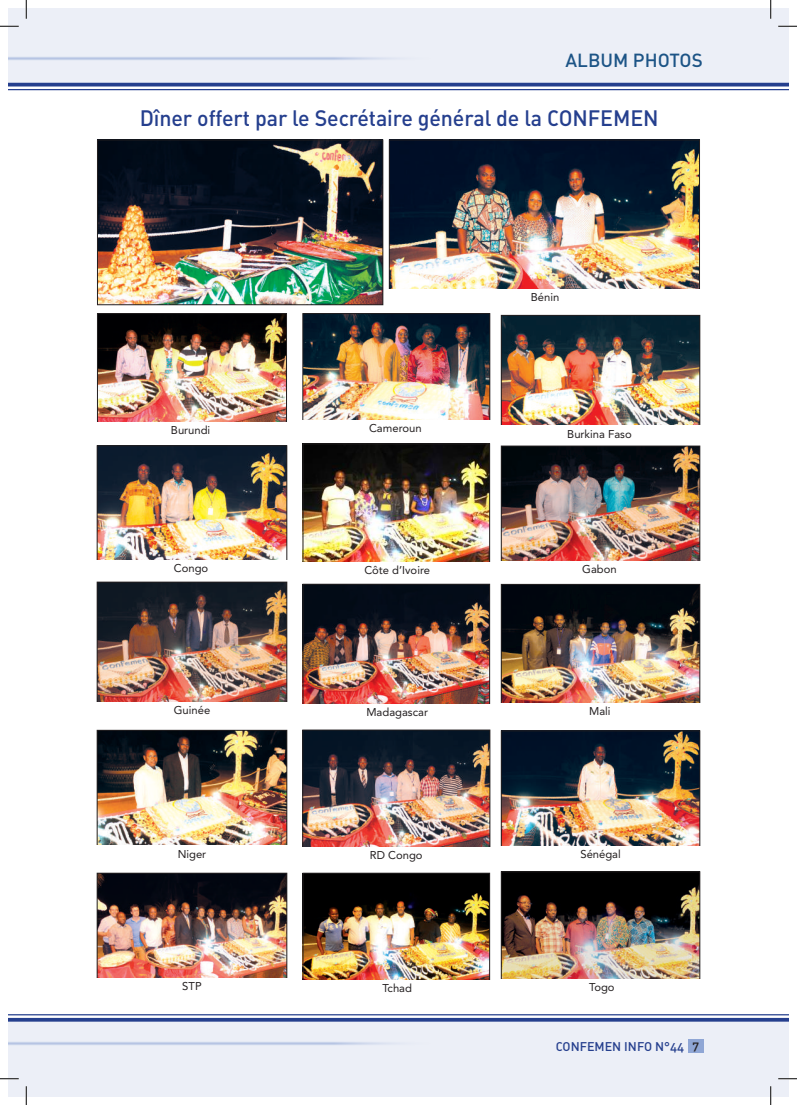
<style>
.page{position:relative;width:797px;height:1105px;background:#fff}
.page>*{position:absolute;margin:0;border:0;box-sizing:border-box;transform-origin:0 0}
.t1{font:22px "DIN Medium Alternate";letter-spacing:-.005em;color:#253f8e}
.t2{font:18.75px "DIN Medium Alternate";color:#1c5486}
.t3{font:12.5px "DIN Medium Alternate";color:#253f8e}
.t4{font:11.25px "Avenir";color:#231f20}
.s1{color:#231f20}
</style>
<div class="page">
<div style="left:9px;top:9px;width:779px;height:77px;background:#eceff7"></div>
<div style="left:9px;top:1021px;width:779px;height:75px;background:#eceff7"></div>
<svg style="left:9px;top:57px;width:385px;height:3px"></svg>
<svg style="left:9px;top:1042px;width:385px;height:3px"></svg>
<hr style="left:9px;top:83px;width:779px;height:3px;background:#253f8e">
<hr style="left:9px;top:89px;width:779px;height:1px;background:#253f8e">
<hr style="left:9px;top:1014px;width:779px;height:1px;background:#253f8e">
<svg style="left:9px;top:1018px;width:779px;height:4px;background:#354d96"></svg>
<div style="left:687px;top:1040px;width:16px;height:13px;background:#8fa6d5"></div>
<img style="left:99px;top:732px;width:186px;height:113px">
<div style="left:97px;top:730px;width:190px;height:125px;border:1px solid #231f20"></div>
<img style="left:99px;top:875px;width:186px;height:103px">
<div style="left:97px;top:873px;width:190px;height:117px;border:1px solid #231f20"></div>
<img style="left:99px;top:315px;width:186px;height:107px">
<div style="left:97px;top:313px;width:190px;height:122px;border:1px solid #231f20"></div>
<img style="left:503px;top:317px;width:195px;height:108px">
<div style="left:501px;top:315px;width:199px;height:121px;border:1px solid #231f20"></div>
<img style="left:304px;top:315px;width:184px;height:105px">
<div style="left:302px;top:313px;width:188px;height:122px;border:1px solid #231f20"></div>
<img style="left:99px;top:584px;width:186px;height:118px">
<div style="left:97px;top:582px;width:190px;height:133px;border:1px solid #231f20"></div>
<img style="left:305px;top:875px;width:183px;height:105px">
<div style="left:303px;top:873px;width:187px;height:119px;border:1px solid #231f20"></div>
<img style="left:503px;top:873px;width:195px;height:106px">
<div style="left:501px;top:871px;width:199px;height:120px;border:1px solid #231f20"></div>
<img style="left:99px;top:447px;width:186px;height:113px">
<div style="left:97px;top:445px;width:190px;height:130px;border:1px solid #231f20"></div>
<img style="left:304px;top:732px;width:184px;height:115px">
<div style="left:302px;top:730px;width:188px;height:126px;border:1px solid #231f20"></div>
<img style="left:305px;top:586px;width:183px;height:118px">
<div style="left:303px;top:584px;width:187px;height:130px;border:1px solid #231f20"></div>
<img style="left:305px;top:446px;width:183px;height:116px">
<div style="left:303px;top:444px;width:187px;height:121px;border:1px solid #231f20"></div>
<img style="left:503px;top:732px;width:195px;height:114px">
<div style="left:501px;top:730px;width:199px;height:125px;border:1px solid #231f20"></div>
<img style="left:503px;top:586px;width:195px;height:117px">
<div style="left:501px;top:584px;width:199px;height:132px;border:1px solid #231f20"></div>
<img style="left:391px;top:142px;width:306px;height:147px">
<div style="left:389px;top:140px;width:310px;height:163px;border:1px solid #231f20"></div>
<img style="left:99px;top:142px;width:282px;height:161px">
<div style="left:97px;top:140px;width:286px;height:165px;border:1px solid #231f20"></div>
<img style="left:503px;top:448px;width:195px;height:113px">
<div style="left:501px;top:446px;width:199px;height:129px;border:1px solid #231f20"></div>
<div style="left:387px;top:289px;width:316px;height:15px;background:#fff"></div>
<div style="left:92px;top:422px;width:197px;height:15px;background:#fff"></div>
<div style="left:91px;top:560px;width:200px;height:15px;background:#fff"></div>
<div style="left:92px;top:702px;width:200px;height:15px;background:#fff"></div>
<div style="left:92px;top:846px;width:200px;height:15px;background:#fff"></div>
<div style="left:92px;top:978px;width:200px;height:15px;background:#fff"></div>
<div style="left:298px;top:562px;width:198px;height:15px;background:#fff"></div>
<div style="left:298px;top:704px;width:198px;height:15px;background:#fff"></div>
<div style="left:296px;top:847px;width:200px;height:15px;background:#fff"></div>
<div style="left:298px;top:980px;width:198px;height:15px;background:#fff"></div>
<div style="left:497px;top:561px;width:204px;height:15px;background:#fff"></div>
<div style="left:496px;top:703px;width:207px;height:15px;background:#fff"></div>
<div style="left:498px;top:847px;width:204px;height:15px;background:#fff"></div>
<div style="left:498px;top:979px;width:207px;height:15px;background:#fff"></div>
<div style="left:296px;top:420px;width:198px;height:16px;background:#fff"></div>
<div style="left:497px;top:426px;width:204px;height:15px;background:#fff"></div>
<svg style="left:0;top:25px;width:19px;height:2px"></svg>
<svg style="left:778px;top:25px;width:19px;height:2px"></svg>
<svg style="left:0;top:1078px;width:19px;height:1px"></svg>
<svg style="left:778px;top:1078px;width:19px;height:1px"></svg>
<svg style="left:25px;top:0;width:2px;height:19px"></svg>
<svg style="left:25px;top:1086px;width:2px;height:19px"></svg>
<svg style="left:770px;top:0;width:1px;height:19px"></svg>
<svg style="left:770px;top:1086px;width:1px;height:19px"></svg>
<h2 class="t2" style="left:565px;top:49px;width:139px">ALBUM PHOTOS</h2>
<h1 class="t1" style="left:140px;top:104px;width:520px">Dîner offert par le Secrétaire général de la CONFEMEN</h1>
<p class="t4" style="left:531px;top:291px;width:30px">Bénin</p>
<p class="t4" style="left:171px;top:424px;width:41px">Burundi</p>
<p class="t4" style="left:369px;top:422px;width:54px">Cameroun</p>
<p class="t4" style="left:567px;top:427px;width:66px">Burkina Faso</p>
<p class="t4" style="left:174px;top:562px;width:36px">Congo</p>
<p class="t4" style="left:364px;top:564px;width:67px">Côte d’Ivoire</p>
<p class="t4" style="left:582px;top:563px;width:36px">Gabon</p>
<p class="t4" style="left:174px;top:704px;width:38px">Guinée</p>
<p class="t4" style="left:366px;top:705px;width:63px">Madagascar</p>
<p class="t4" style="left:589px;top:704px;width:23px">Mali</p>
<p class="t4" style="left:178px;top:847px;width:30px">Niger</p>
<p class="t4" style="left:370px;top:849px;width:54px">RD Congo</p>
<p class="t4" style="left:580px;top:848px;width:42px">Sénégal</p>
<p class="t4" style="left:182px;top:980px;width:21px">STP</p>
<p class="t4" style="left:382px;top:981px;width:31px">Tchad</p>
<p class="t4" style="left:589px;top:980px;width:27px">Togo</p>
<p class="t3" style="left:555px;top:1039px;width:145px">CONFEMEN INFO N°44 <span class="s1">7</span></p>
</div>
